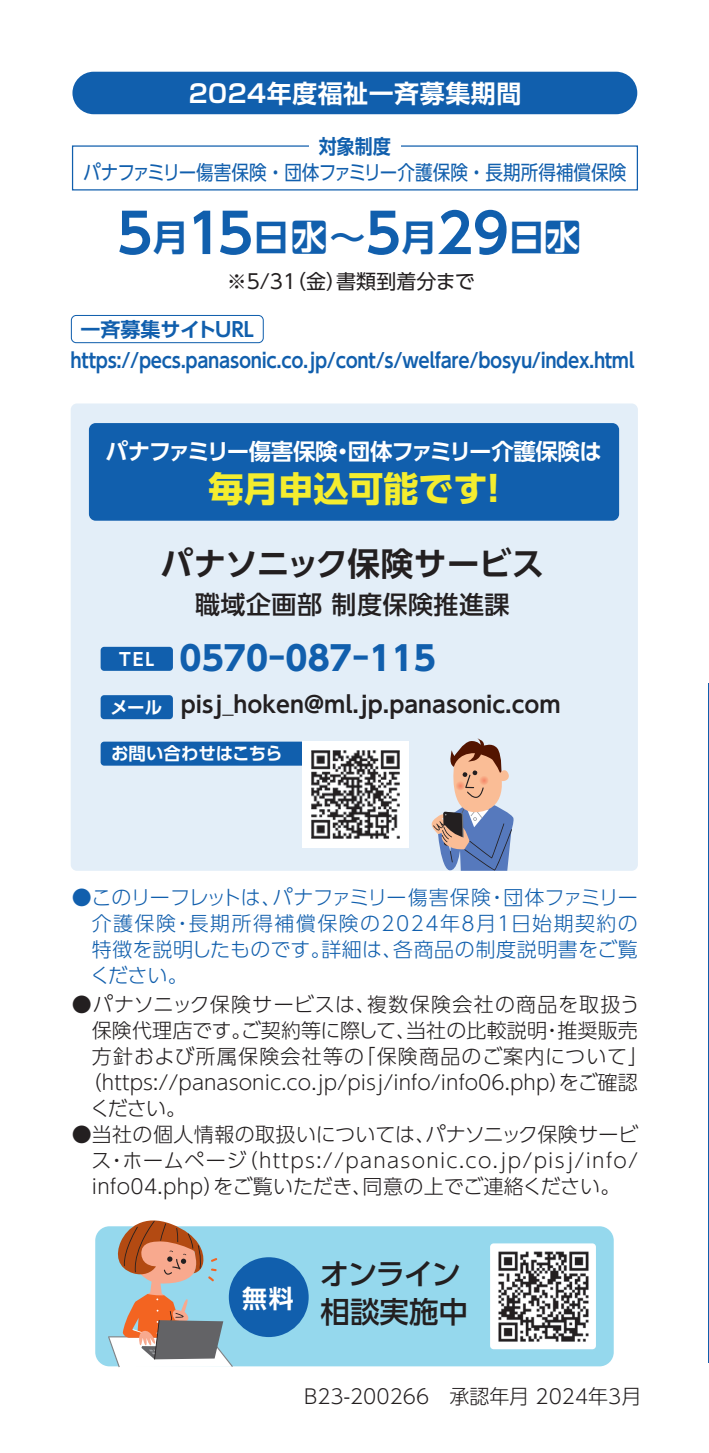
<style>
.page{position:relative;width:709px;height:1453px;background:#fff}
.page>*{position:absolute;margin:0;border:0;box-sizing:border-box;transform-origin:0 0}
.t1{font:700 36.25px "UD Shin Go Pro De";color:#115fad}
.t2{font:700 35px "UD Shin Go Pro";color:#f4ed2f}
.t3{font:700 33.5px "UD Shin Go Pro";letter-spacing:-.335em;color:#115fad}
.t4{font:700 32.5px "UD Shin Go Pro De";letter-spacing:-.015em;color:#231f20}
.t5{font:500 29.5px/38.2px "UD Shin Go Pro";letter-spacing:-.025em;color:#231f20}
.t6{font:700 25px "Shin Go Pro De";letter-spacing:.02em;color:#fff}
.t7{font:500 25px "UD Shin Go Pro";letter-spacing:.02em;color:#231f20}
.t8{font:700 25px "UD Shin Go Pro De";color:#fff}
.t9{font:700 22.5px "UD Shin Go Pro De";color:#231f20}
.t10{font:700 22.5px "UD Shin Go Pro De";letter-spacing:-.03em;color:#fff}
.t11{font:300 20px/26px "UD Shin Go Pro";letter-spacing:.005em;color:#231f20;text-align:justify}
.t12{font:300 20px/26px "UD Shin Go Pro";letter-spacing:.03em;color:#115fad;text-align:justify}
.t13{font:700 20px "UD Shin Go Pro De";letter-spacing:-.015em;color:#115fad;scale:.91 1}
.t14{font:300 20px "UD Shin Go Pro";letter-spacing:.06em;color:#231f20}
.t15{font:20px "UD Shin Go Pro";color:#115fad;scale:.88 1}
.t16{font:20px "UD Shin Go Pro";color:#231f20}
.t17{font:700 20px "UD Shin Go Pro De";letter-spacing:-.015em;color:#115fad}
.t18{font:700 20px "UD Shin Go Pro De";letter-spacing:-.015em;color:#115fad;scale:.9 1}
.t19{font:700 17.5px "UD Shin Go Pro De";letter-spacing:-.01em;color:#fff}
.s1{font-size:54.25px}
.s2{font-size:17.5px;color:#fff}
</style>
<div class="page">
<hr style="left:708px;top:683px;width:1px;height:680px;background:#115fad">
<div style="left:71px;top:403px;width:567px;height:468px;background:#e3eef8;border-radius:6px"></div>
<div style="left:89px;top:423px;width:530px;height:98px;background:#115fad;border-radius:7px"></div>
<div style="left:95px;top:1226px;width:518px;height:140px;background:#95d8ed;border-radius:14px"></div>
<div style="left:71px;top:315px;width:193px;height:28px;border:1px solid #115fad;border-radius:5px"></div>
<div style="left:101px;top:695px;width:72px;height:24px;background:#115fad;border-radius:4px"></div>
<div style="left:101px;top:742px;width:273px;height:24px;background:#115fad;border-radius:4px"></div>
<div style="left:72px;top:72px;width:565px;height:42px;background:#115fad;border-radius:21px"></div>
<div style="left:101px;top:647px;width:72px;height:24px;background:#115fad;border-radius:4px"></div>
<svg style="left:431px;top:738px;width:83px;height:133px"></svg>
<div style="left:229px;top:1257px;width:80px;height:80px;background:#115fad;border-radius:50%"></div>
<svg style="left:108px;top:1220px;width:125px;height:147px"></svg>
<img style="left:490px;top:1243px;width:106px;height:106px">
<img style="left:302px;top:741px;width:107px;height:107px">
<p class="t6" style="left:189px;top:72px;width:334px">2024年度福祉一斉募集期間</p>
<p class="t18" style="left:319px;top:130px;width:82px">対象制度</p>
<p class="t15" style="left:83px;top:156px;width:618px">パナファミリー傷害保険・団体ファミリー介護保険・長期所得補償保険</p>
<h1 class="t1" style="left:117px;top:208px;width:465px"><span class="s1">5</span>月<span class="s1">15</span>日水～<span class="s1">5</span>月<span class="s1">29</span>日水</h1>
<p class="t16" style="left:227px;top:265px;width:249px">※5/31（金）書類到着分まで</p>
<p class="t17" style="left:81px;top:313px;width:175px">一斉募集サイトURL</p>
<p class="t13" style="left:71px;top:344px;width:621px">https://pecs.panasonic.co.jp/cont/s/welfare/bosyu/index.html</p>
<p class="t10" style="left:106px;top:433px;width:498px">パナファミリー傷害保険・団体ファミリー介護保険は</p>
<h2 class="t2" style="left:208px;top:460px;width:304px">毎月申込可能です！</h2>
<h3 class="t4" style="left:161px;top:537px;width:385px">パナソニック保険サービス</h3>
<p class="t7" style="left:195px;top:584px;width:316px">職域企画部 制度保険推進課</p>
<h3 class="t3" style="left:119px;top:631px;width:324px"><sup>T</sup> <sup>E</sup> <sup>L</sup> ０５７０-０８７-１１５</h3>
<p class="t9" style="left:110px;top:686px;width:452px"><span class="s2">メール</span> pisj_hoken@ml.jp.panasonic.com</p>
<p class="t19" style="left:111px;top:739px;width:173px">お問い合わせはこちら</p>
<p class="t12" style="left:90px;top:884px;width:549px;text-indent:-18px">●このリーフレットは、パナファミリー傷害保険・団体ファミリー介護保険・長期所得補償保険の2024年8月1日始期契約の特徴を説明したものです。詳細は、各商品の制度説明書をご覧ください。</p>
<p class="t14" style="left:72px;top:988px;width:569px">●パナソニック保険サービスは、複数保険会社の商品を取扱う</p>
<p class="t11" style="left:92px;top:1016px;width:547px">保険代理店です。ご契約等に際して、当社の比較説明・推奨販売</p>
<p class="t14" style="left:92px;top:1040px;width:558px">方針および所属保険会社等の「保険商品のご案内について」</p>
<p class="t11" style="left:82px;top:1068px;width:557px">（https://panasonic.co.jp/pisj/info/info06.php）をご確認</p>
<p class="t11" style="left:90px;top:1094px;width:98px">ください。</p>
<p class="t11" style="left:91px;top:1120px;width:548px;text-indent:-20px">●当社の個人情報の取扱いについては、パナソニック保険サービス・ホームページ（https://panasonic.co.jp/pisj/info/ info04.php）をご覧いただき、同意の上でご連絡ください。</p>
<p class="t8" style="left:242px;top:1278px;width:53px">無料</p>
<h3 class="t5" style="left:320px;top:1254px;width:150px">オンライン相談実施中</h3>
<p class="t11" style="left:304px;top:1383px;width:339px">B23-200266　承認年月 2024年3月</p>
</div>
